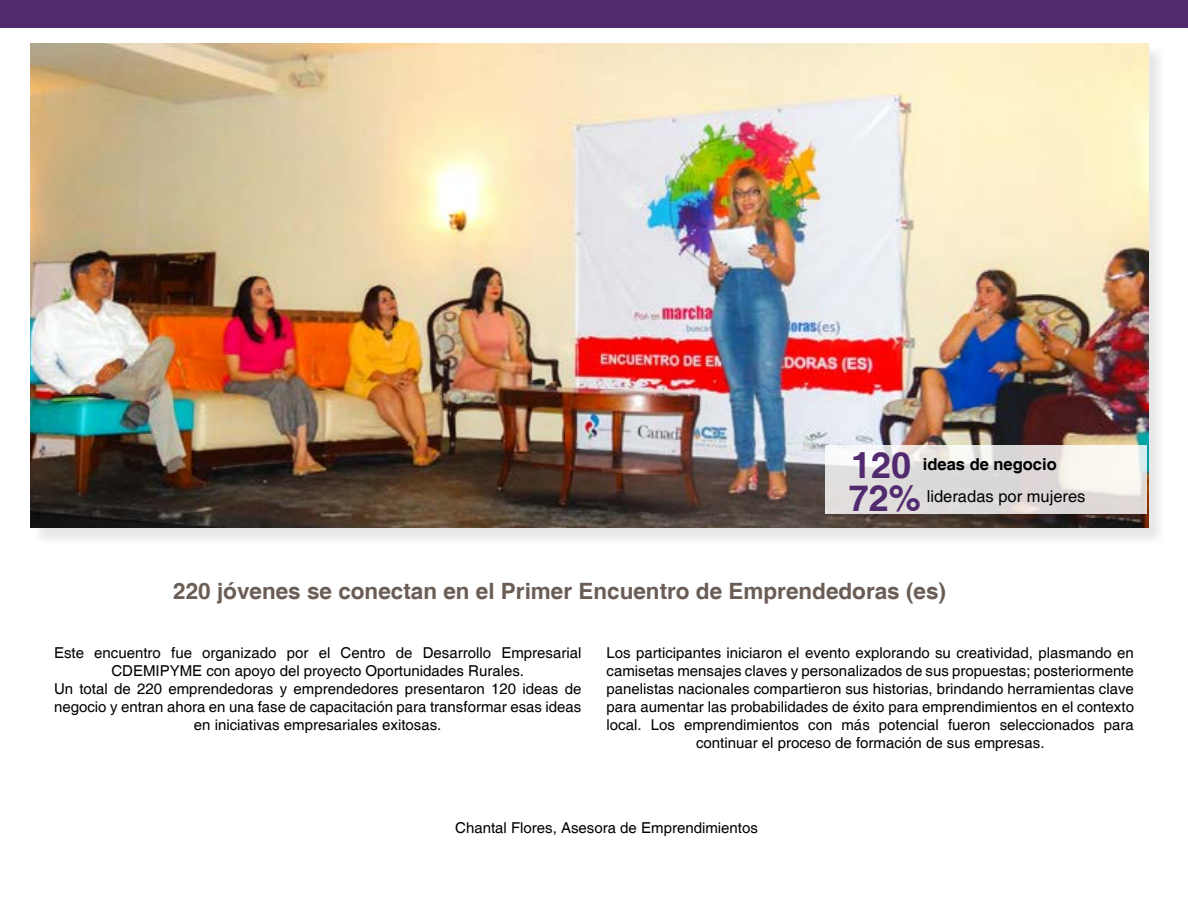
<style>
.page{position:relative;width:1188px;height:918px;background:#fff}
.page>*{position:absolute;margin:0;border:0;box-sizing:border-box;transform-origin:0 0}
.t1{font:700 36px "Helvetica";color:#522a70}
.t2{font:700 22.5px "Helvetica";color:#6a5d56}
.t3{font:16.5px "Helvetica";color:#000}
.t4{font:700 16.5px "Helvetica";color:#000}
.t5{font:15px/18px "Helvetica";color:#000;text-align:center}
</style>
<div class="page">
<div style="left:0;top:0;width:1188px;height:27px;background:#522a70"></div>
<div style="left:33px;top:46px;width:1134px;height:501px;background:#000;opacity:.1"></div>
<img style="left:30px;top:43px;width:1118px;height:485px">
<svg style="left:825px;top:445px;width:321px;height:68px;fill:#dfdcdb"></svg>
<h1 class="t1" style="left:851px;top:443px;width:62px">120</h1>
<p class="t4" style="left:923px;top:454px;width:135px">ideas de negocio</p>
<h1 class="t1" style="left:849px;top:476px;width:74px">72%</h1>
<p class="t3" style="left:927px;top:487px;width:160px">lideradas por mujeres</p>
<h2 class="t2" style="left:173px;top:577px;width:774px">220 jóvenes se conectan en el Primer Encuentro de Emprendedoras (es)</h2>
<p class="t5" style="left:54px;top:644px;width:529px">Este encuentro fue organizado por el Centro de Desarrollo Empresarial CDEMIPYME con apoyo del proyecto Oportunidades Rurales.<br>Un total de 220 emprendedoras y emprendedores presentaron 120 ideas de negocio y entran ahora en una fase de capacitación para transformar esas ideas en iniciativas empresariales exitosas.</p>
<p class="t5" style="left:607px;top:644px;width:529px">Los participantes iniciaron el evento explorando su creatividad, plasmando en camisetas mensajes claves y personalizados de sus propuestas; posteriormente panelistas nacionales compartieron sus historias, brindando herramientas clave para aumentar las probabilidades de éxito para emprendimientos en el contexto local. Los emprendimientos con más potencial fueron seleccionados para continuar el proceso de formación de sus empresas.</p>
<p class="t5" style="left:455px;top:819px;width:304px">Chantal Flores, Asesora de Emprendimientos</p>
</div>
